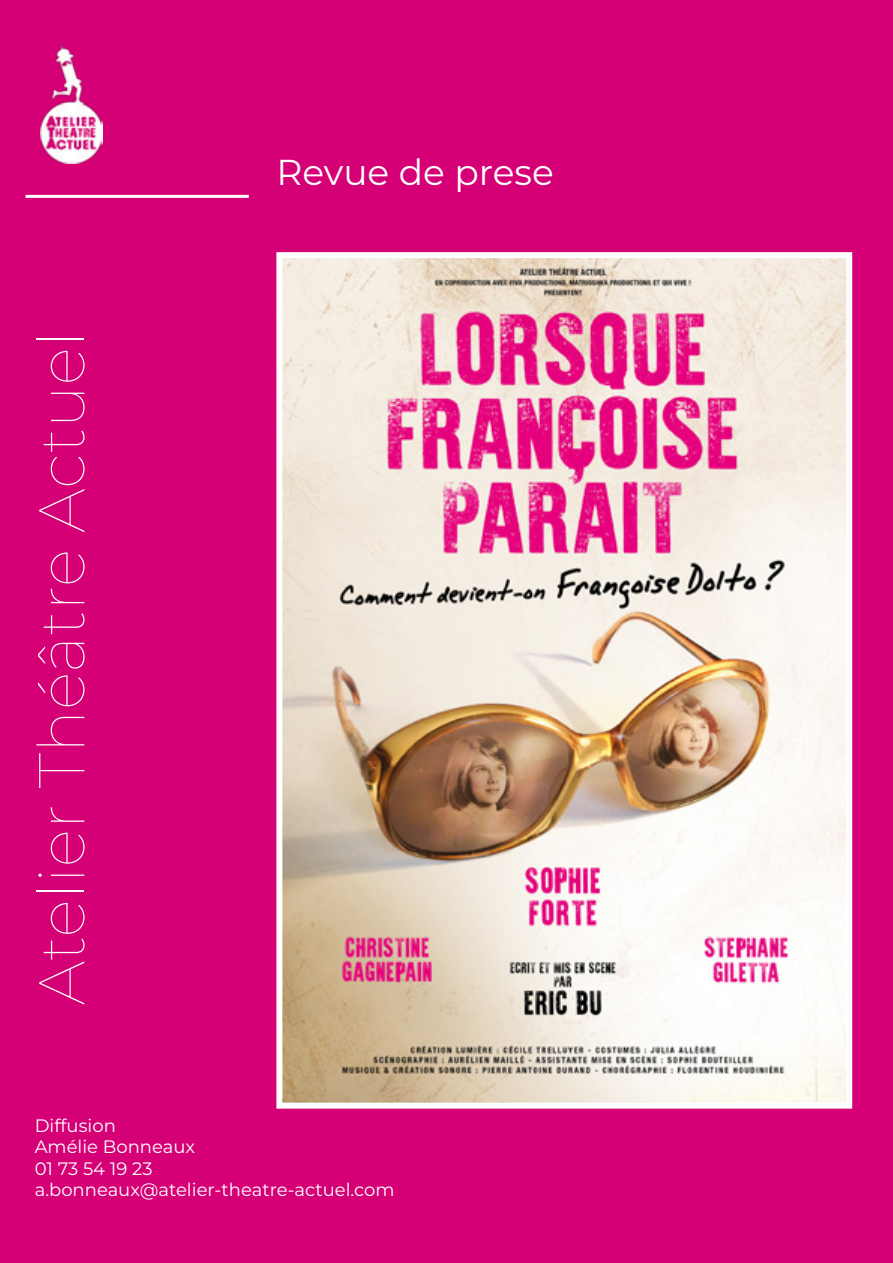
<style>
.page{position:relative;width:893px;height:1263px;background:#d60076}
.page>*{position:absolute;margin:0;border:0;box-sizing:border-box;transform-origin:0 0}
.t1{font:100 64.65px "Montserrat";color:#fff}
.t2{font:36px "Montserrat";color:#fff}
.t3{font:18px/21.6px "Montserrat";color:#fff}
</style>
<div class="page">
<img style="left:283px;top:259px;width:562px;height:843px">
<div style="left:276px;top:252px;width:576px;height:857px;border:6px solid #fff"></div>
<img style="left:40px;top:43px;width:63px;height:120px">
<hr style="left:26px;top:195px;width:223px;height:3px;background:#fff">
<h1 class="t1" style="left:18px;top:1005px;width:676px;rotate:-90deg">Atelier Théâtre Actuel</h1>
<h2 class="t2" style="left:276px;top:147px;width:279px">Revue de prese</h2>
<p class="t3" style="left:35px;top:1114px;width:361px">Diffusion<br>Amélie Bonneaux<br>01 73 54 19 23 a.bonneaux@atelier-theatre-actuel.com</p>
</div>
